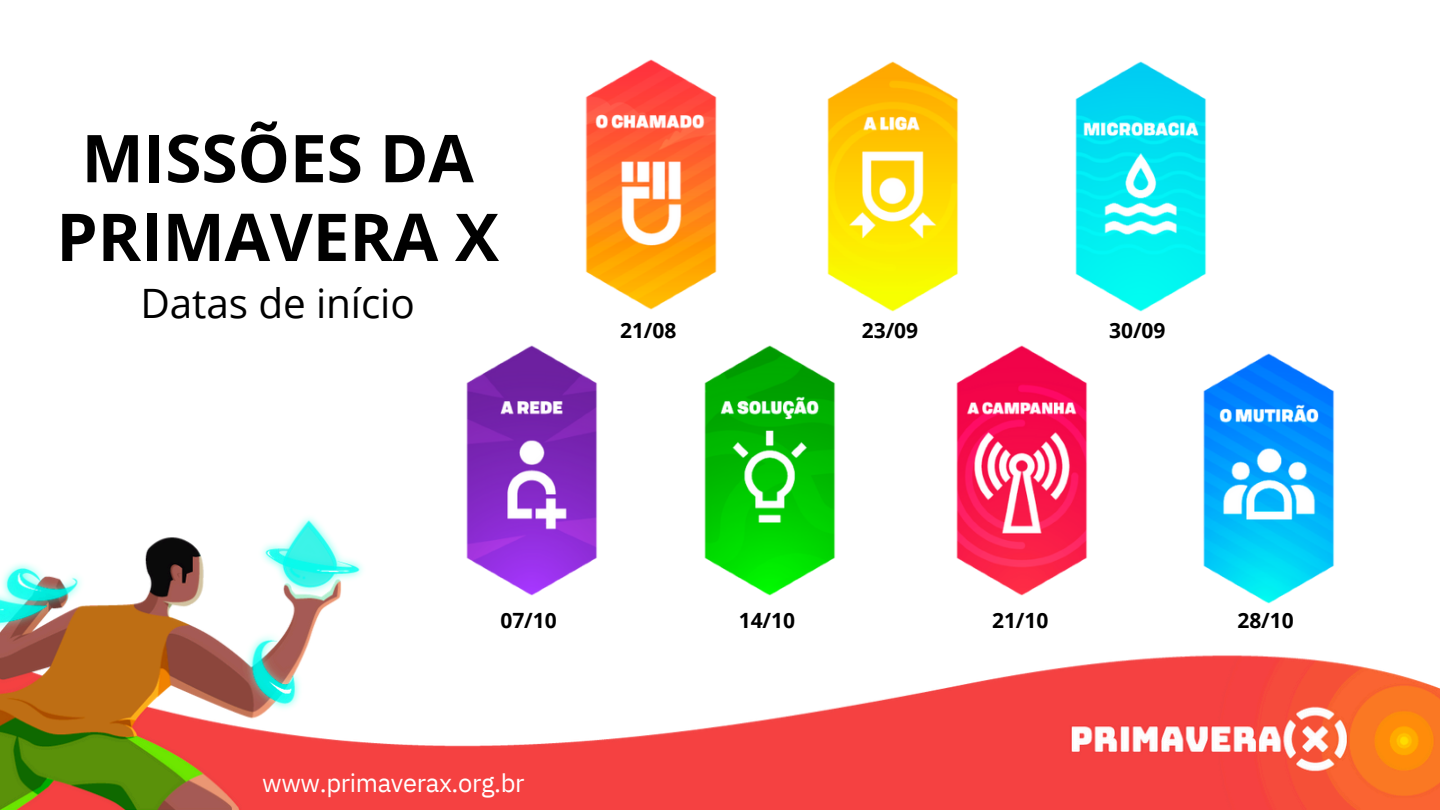
<style>
.page{position:relative;width:1440px;height:810px;background:#fff}
.page>*{position:absolute;margin:0;border:0;box-sizing:border-box;transform-origin:0 0}
.t1{font:700 66px/78.8px "Open Sans";color:#000;text-align:center}
.t2{font:40.5px "Open Sans";letter-spacing:-.005em;color:#000}
.t3{font:25.5px "IBM Plex Sans";letter-spacing:-.015em;color:#fff}
.t4{font:700 21px "Open Sans";color:#000}
</style>
<div class="page">
<img style="left:704px;top:345px;width:132px;height:158px">
<img style="left:956px;top:345px;width:132px;height:158px">
<img style="left:1203px;top:353px;width:132px;height:150px">
<img style="left:0;top:503px;width:1440px;height:307px">
<img style="left:585px;top:59px;width:132px;height:251px">
<img style="left:827px;top:61px;width:132px;height:251px">
<img style="left:1075px;top:61px;width:132px;height:251px">
<img style="left:464px;top:345px;width:135px;height:251px">
<p class="t1" style="left:56px;top:117px;width:444px">MISSÕES DA<br>PRIMAVERA X</p>
<p class="t2" style="left:140px;top:275px;width:276px">Datas de início</p>
<p class="t4" style="left:620px;top:315px;width:58px">21/08</p>
<p class="t4" style="left:862px;top:315px;width:58px">23/09</p>
<p class="t4" style="left:1109px;top:315px;width:58px">30/09</p>
<p class="t4" style="left:500px;top:605px;width:58px">07/10</p>
<p class="t3" style="left:262px;top:766px;width:264px">www.primaverax.org.br</p>
<p class="t4" style="left:739px;top:605px;width:58px">14/10</p>
<p class="t4" style="left:992px;top:605px;width:58px">21/10</p>
<h2 class="t4" style="left:1237px;top:605px;width:58px">28/10</h2>
</div>
